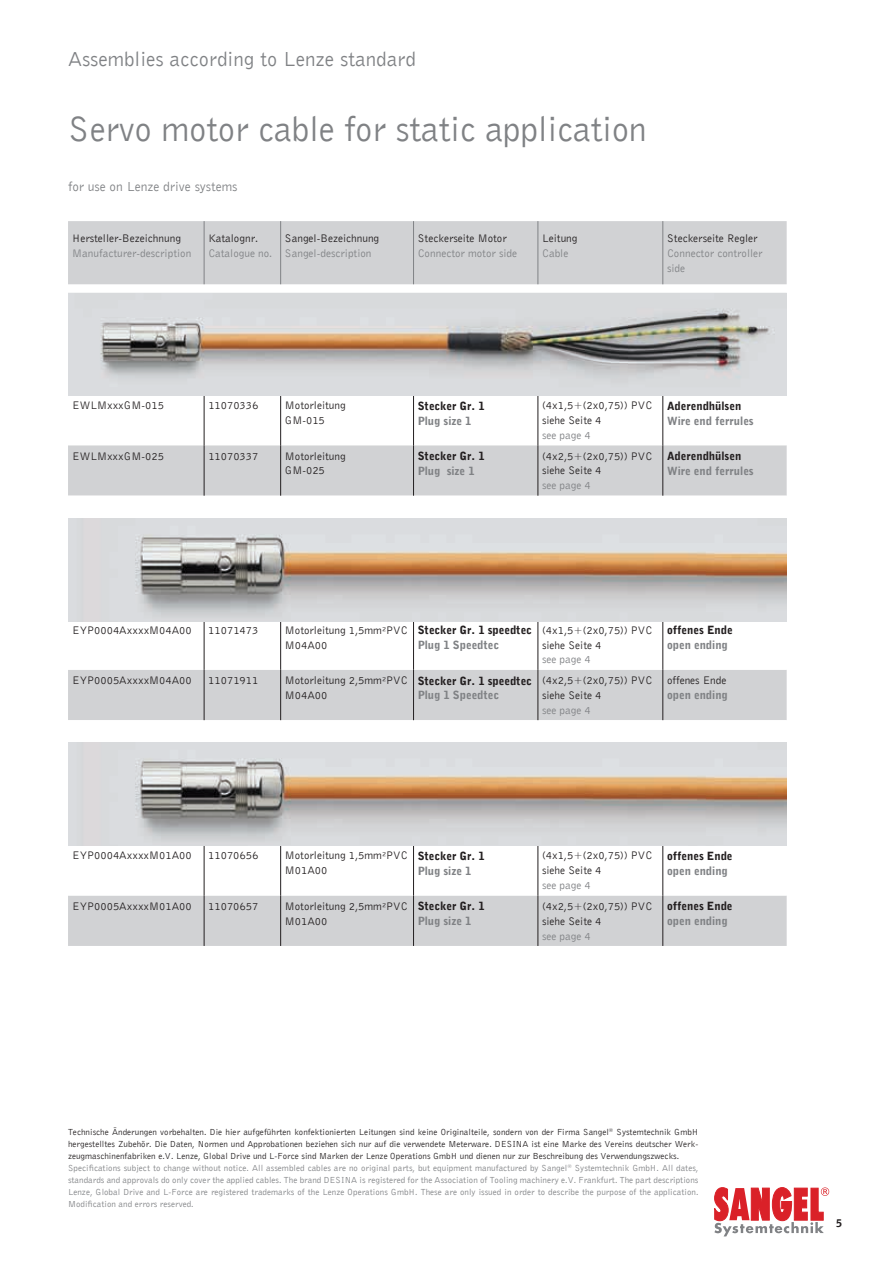
<style>
.page{position:relative;width:893px;height:1263px;background:#fff}
.page>*{position:absolute;margin:0;border:0;box-sizing:border-box;transform-origin:0 0}
.t1{font:36px "Bell Gothic BT Roman";letter-spacing:-.01em;color:#808285}
.t2{font:21px "Bell Gothic BT Roman";color:#808285}
.t3{font:13.5px "Bell Gothic BT Roman";color:#808285}
.t4{font:11.25px/14.9px "Bell Gothic BT Roman";color:#231f20}
.t5{font:11.25px/14.9px "Bell Gothic BT Roman";color:#808285}
.t6{font:11.25px "Bell Gothic BT Black";color:#231f20}
.t7{font:11.25px "Bell Gothic BT Black";color:#808285}
.t8{font:10.5px "Bell Gothic BT Black";color:#231f20}
.t9{font:9px/12px "Bell Gothic BT Roman";letter-spacing:.005em;color:#808285}
.s1{color:#231f20}
</style>
<div class="page">
<svg style="left:714px;top:1187px;width:115px;height:49px"></svg>
<svg style="left:68px;top:221px;width:719px;height:725px;fill:#d1d2d4"></svg>
<svg style="left:68px;top:396px;width:719px;height:499px"></svg>
<hr style="left:204px;top:221px;width:1px;height:63px;background:#808285">
<hr style="left:280px;top:221px;width:1px;height:63px;background:#808285">
<hr style="left:413px;top:221px;width:1px;height:63px;background:#808285">
<hr style="left:537px;top:221px;width:1px;height:63px;background:#808285">
<hr style="left:662px;top:221px;width:1px;height:63px;background:#808285">
<hr style="left:204px;top:395px;width:1px;height:50px;background:#231f20">
<hr style="left:204px;top:619px;width:1px;height:51px;background:#231f20">
<hr style="left:204px;top:845px;width:1px;height:50px;background:#231f20">
<hr style="left:280px;top:395px;width:1px;height:50px;background:#231f20">
<hr style="left:280px;top:619px;width:1px;height:51px;background:#231f20">
<hr style="left:280px;top:845px;width:1px;height:50px;background:#231f20">
<hr style="left:413px;top:395px;width:1px;height:50px;background:#231f20">
<hr style="left:413px;top:619px;width:1px;height:51px;background:#231f20">
<hr style="left:413px;top:845px;width:1px;height:50px;background:#231f20">
<hr style="left:537px;top:395px;width:1px;height:50px;background:#231f20">
<hr style="left:537px;top:619px;width:1px;height:51px;background:#231f20">
<hr style="left:537px;top:845px;width:1px;height:50px;background:#231f20">
<hr style="left:662px;top:395px;width:1px;height:50px;background:#231f20">
<hr style="left:662px;top:619px;width:1px;height:51px;background:#231f20">
<hr style="left:662px;top:845px;width:1px;height:50px;background:#231f20">
<hr style="left:204px;top:445px;width:1px;height:51px;background:#231f20">
<hr style="left:204px;top:670px;width:1px;height:50px;background:#231f20">
<hr style="left:204px;top:895px;width:1px;height:51px;background:#231f20">
<hr style="left:280px;top:445px;width:1px;height:51px;background:#231f20">
<hr style="left:280px;top:670px;width:1px;height:50px;background:#231f20">
<hr style="left:280px;top:895px;width:1px;height:51px;background:#231f20">
<hr style="left:413px;top:445px;width:1px;height:51px;background:#231f20">
<hr style="left:413px;top:670px;width:1px;height:50px;background:#231f20">
<hr style="left:413px;top:895px;width:1px;height:51px;background:#231f20">
<hr style="left:537px;top:445px;width:1px;height:51px;background:#231f20">
<hr style="left:537px;top:670px;width:1px;height:50px;background:#231f20">
<hr style="left:537px;top:895px;width:1px;height:51px;background:#231f20">
<hr style="left:662px;top:445px;width:1px;height:51px;background:#231f20">
<hr style="left:662px;top:670px;width:1px;height:50px;background:#231f20">
<hr style="left:662px;top:895px;width:1px;height:51px;background:#231f20">
<img style="left:68px;top:293px;width:719px;height:103px">
<img style="left:68px;top:519px;width:719px;height:102px">
<img style="left:68px;top:743px;width:719px;height:102px">
<h2 class="t2" style="left:68px;top:46px;width:349px">Assemblies according to Lenze standard</h2>
<h1 class="t1" style="left:68px;top:107px;width:580px">Servo motor cable for static application</h1>
<h3 class="t3" style="left:68px;top:178px;width:171px">for use on Lenze drive systems</h3>
<p class="t4" style="left:72px;top:230px;width:110px">Hersteller-Bezeichnung</p>
<p class="t5" style="left:72px;top:245px;width:121px">Manufacturer-description</p>
<p class="t4" style="left:208px;top:230px;width:51px">Katalognr.</p>
<p class="t5" style="left:208px;top:245px;width:66px">Catalogue no.</p>
<p class="t4" style="left:285px;top:230px;width:96px">Sangel-Bezeichnung</p>
<p class="t5" style="left:285px;top:245px;width:88px">Sangel-description</p>
<p class="t4" style="left:418px;top:230px;width:91px">Steckerseite Motor</p>
<p class="t5" style="left:418px;top:245px;width:101px">Connector motor side</p>
<p class="t4" style="left:542px;top:230px;width:37px">Leitung</p>
<p class="t5" style="left:542px;top:245px;width:28px">Cable</p>
<p class="t4" style="left:667px;top:230px;width:92px">Steckerseite Regler</p>
<p class="t5" style="left:667px;top:245px;width:97px">Connector controller side</p>
<p class="t4" style="left:72px;top:398px;width:93px">EWLMxxxGM-015</p>
<p class="t4" style="left:208px;top:398px;width:52px">11070336</p>
<p class="t4" style="left:285px;top:398px;width:62px">Motorleitung<br>GM-015</p>
<p class="t6" style="left:418px;top:399px;width:68px">Stecker Gr. 1</p>
<p class="t7" style="left:418px;top:413px;width:55px">Plug size 1</p>
<p class="t4" style="left:72px;top:448px;width:93px">EWLMxxxGM-025</p>
<p class="t4" style="left:208px;top:448px;width:52px">11070337</p>
<p class="t4" style="left:285px;top:448px;width:62px">Motorleitung<br>GM-025</p>
<p class="t6" style="left:418px;top:449px;width:68px">Stecker Gr. 1</p>
<p class="t7" style="left:418px;top:464px;width:58px">Plug size 1</p>
<p class="t4" style="left:542px;top:398px;width:112px">(4x1,5+(2x0,75)) PVC siehe Seite 4</p>
<p class="t5" style="left:542px;top:427px;width:50px">see page 4</p>
<p class="t4" style="left:542px;top:448px;width:112px">(4x2,5+(2x0,75)) PVC siehe Seite 4</p>
<p class="t5" style="left:542px;top:478px;width:50px">see page 4</p>
<p class="t6" style="left:667px;top:399px;width:76px">Aderendhülsen</p>
<p class="t7" style="left:667px;top:413px;width:88px">Wire end ferrules</p>
<p class="t6" style="left:667px;top:449px;width:76px">Aderendhülsen</p>
<p class="t7" style="left:667px;top:464px;width:88px">Wire end ferrules</p>
<p class="t4" style="left:72px;top:622px;width:121px">EYP0004AxxxxM04A00</p>
<p class="t4" style="left:208px;top:622px;width:52px">11071473</p>
<p class="t4" style="left:285px;top:622px;width:124px">Motorleitung 1,5mm²PVC<br>M04A00</p>
<p class="t6" style="left:418px;top:623px;width:116px">Stecker Gr. 1 speedtec</p>
<p class="t7" style="left:418px;top:638px;width:83px">Plug 1 Speedtec</p>
<p class="t4" style="left:72px;top:673px;width:121px">EYP0005AxxxxM04A00</p>
<p class="t4" style="left:208px;top:673px;width:52px">11071911</p>
<p class="t4" style="left:285px;top:673px;width:124px">Motorleitung 2,5mm²PVC<br>M04A00</p>
<p class="t6" style="left:418px;top:673px;width:116px">Stecker Gr. 1 speedtec</p>
<p class="t7" style="left:418px;top:688px;width:83px">Plug 1 Speedtec</p>
<p class="t4" style="left:542px;top:622px;width:112px">(4x1,5+(2x0,75)) PVC siehe Seite 4</p>
<p class="t5" style="left:542px;top:652px;width:50px">see page 4</p>
<p class="t4" style="left:542px;top:673px;width:112px">(4x2,5+(2x0,75)) PVC siehe Seite 4</p>
<p class="t5" style="left:542px;top:702px;width:50px">see page 4</p>
<p class="t6" style="left:667px;top:623px;width:67px">offenes Ende</p>
<p class="t7" style="left:667px;top:638px;width:62px">open ending</p>
<p class="t4" style="left:667px;top:673px;width:61px">offenes Ende</p>
<p class="t7" style="left:667px;top:688px;width:62px">open ending</p>
<p class="t4" style="left:72px;top:848px;width:121px">EYP0004AxxxxM01A00</p>
<p class="t4" style="left:208px;top:848px;width:52px">11070656</p>
<p class="t4" style="left:285px;top:848px;width:124px">Motorleitung 1,5mm²PVC<br>M01A00</p>
<p class="t6" style="left:418px;top:849px;width:68px">Stecker Gr. 1</p>
<p class="t7" style="left:418px;top:864px;width:55px">Plug size 1</p>
<p class="t4" style="left:72px;top:898px;width:121px">EYP0005AxxxxM01A00</p>
<p class="t4" style="left:208px;top:898px;width:52px">11070657</p>
<p class="t4" style="left:285px;top:898px;width:124px">Motorleitung 2,5mm²PVC<br>M01A00</p>
<p class="t6" style="left:418px;top:899px;width:68px">Stecker Gr. 1</p>
<p class="t7" style="left:418px;top:914px;width:55px">Plug size 1</p>
<p class="t4" style="left:542px;top:848px;width:112px">(4x1,5+(2x0,75)) PVC siehe Seite 4</p>
<p class="t5" style="left:542px;top:878px;width:50px">see page 4</p>
<p class="t4" style="left:542px;top:898px;width:112px">(4x2,5+(2x0,75)) PVC siehe Seite 4</p>
<p class="t5" style="left:542px;top:928px;width:50px">see page 4</p>
<p class="t6" style="left:667px;top:849px;width:67px">offenes Ende</p>
<p class="t7" style="left:667px;top:864px;width:62px">open ending</p>
<p class="t6" style="left:667px;top:899px;width:67px">offenes Ende</p>
<p class="t7" style="left:667px;top:914px;width:62px">open ending</p>
<p class="t9" style="left:68px;top:1126px;width:632px"><span class="s1">Technische Änderungen vorbehalten. Die hier aufgeführten konfektionierten Leitungen sind keine Originalteile, sondern von der Firma Sangel</span><sup>®</sup> <span class="s1">Systemtechnik GmbH hergestelltes Zubehör. Die Daten, Normen und Approbationen beziehen sich nur auf die verwendete Meterware. DESINA ist eine Marke des Vereins deutscher Werk&shy;zeugmaschinenfabriken e.V. Lenze, Global Drive und L-Force sind Marken der Lenze Operations GmbH und dienen nur zur Beschreibung des Verwendungszwecks.<br></span>Specifications subject to change without notice. All assembled cables are no original parts, but equipment manufactured by Sangel<sup>®</sup> Systemtechnik GmbH. All dates, standards and approvals do only cover the applied cables. The brand DESINA is registered for the Association of Tooling machinery e.V. Frankfurt. The part descriptions Lenze, Global Drive and L-Force are registered trademarks of the Lenze Operations GmbH. These are only issued in order to describe the purpose of the application.<br>Modification and errors reserved.</p>
<p class="t8" style="left:836px;top:1217px;width:7px">5</p>
</div>
